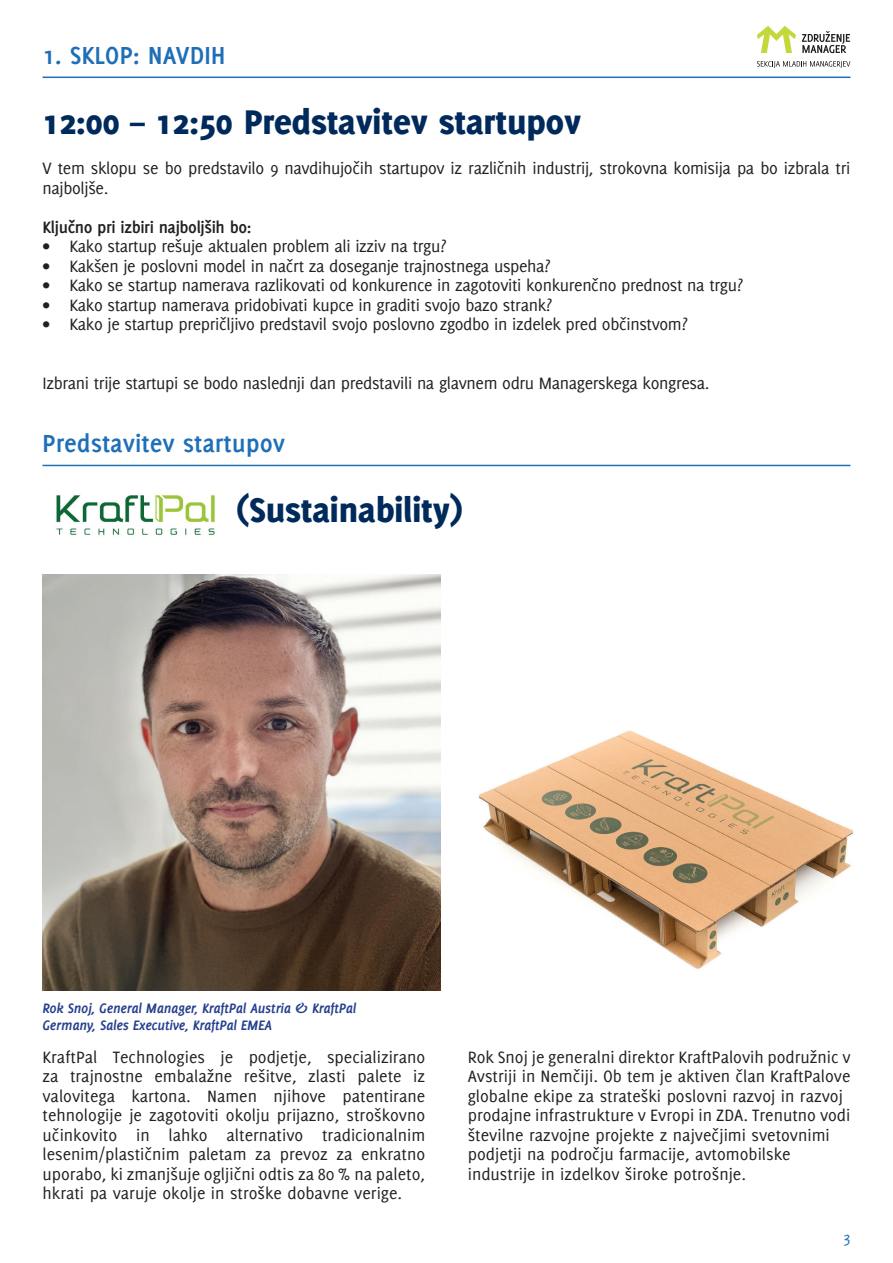
<style>
.page{position:relative;width:893px;height:1263px;background:#fff}
.page>*{position:absolute;margin:0;border:0;box-sizing:border-box;transform-origin:0 0}
.t1{font:800 37.5px "Delicious CE";color:#002a5b}
.t2{font:700 27px "Delicious CE";color:#1f6fb8}
.t3{font:18px/19.5px "Delicious CE";letter-spacing:-.02em;color:#231f20}
.t4{font:18px/19.5px "Delicious CE";color:#231f20}
.t5{font:700 18px "Delicious CE";letter-spacing:-.02em;color:#231f20}
.t6{font:16.5px "Delicious CE";color:#1f6fb8}
.t7{font:italic 700 15px/16.5px "Delicious CE";letter-spacing:-.02em;color:#253f8e}
</style>
<div class="page">
<svg style="left:757px;top:61px;width:93px;height:7px"></svg>
<svg style="left:757px;top:26px;width:39px;height:27px"></svg>
<svg style="left:802px;top:31px;width:48px;height:22px"></svg>
<hr style="left:43px;top:77px;width:807px;height:1px;background:#1f6fb8">
<hr style="left:43px;top:465px;width:807px;height:1px;background:#1f6fb8">
<img style="left:56px;top:495px;width:159px;height:40px">
<img style="left:43px;top:574px;width:398px;height:417px">
<img style="left:478px;top:730px;width:376px;height:240px">
<h2 class="t2" style="left:43px;top:38px;width:185px">1. SKLOP: NAVDIH</h2>
<h1 class="t1" style="left:43px;top:98px;width:540px">12:00 – 12:50 Predstavitev startupov</h1>
<p class="t3" style="left:43px;top:158px;width:809px">V tem sklopu se bo predstavilo 9 navdihujočih startupov iz različnih industrij, strokovna komisija pa bo izbrala tri najboljše.</p>
<p class="t5" style="left:43px;top:215px;width:210px">Ključno pri izbiri najboljših bo:</p>
<p class="t3" style="left:43px;top:236px;width:405px">• Kako startup rešuje aktualen problem ali izziv na trgu?</p>
<p class="t3" style="left:43px;top:256px;width:510px">• Kakšen je poslovni model in načrt za doseganje trajnostnega uspeha?</p>
<p class="t3" style="left:43px;top:275px;width:702px">• Kako se startup namerava razlikovati od konkurence in zagotoviti konkurenčno prednost na trgu?</p>
<p class="t3" style="left:43px;top:295px;width:511px">• Kako startup namerava pridobivati kupce in graditi svojo bazo strank?</p>
<p class="t3" style="left:43px;top:314px;width:647px">• Kako je startup prepričljivo predstavil svojo poslovno zgodbo in izdelek pred občinstvom?</p>
<p class="t3" style="left:43px;top:373px;width:668px">Izbrani trije startupi se bodo naslednji dan predstavili na glavnem odru Managerskega kongresa.</p>
<h2 class="t2" style="left:43px;top:426px;width:244px">Predstavitev startupov</h2>
<h1 class="t1" style="left:237px;top:487px;width:227px">(Sustainability)</h1>
<p class="t7" style="left:43px;top:999px;width:315px">Rok Snoj, General Manager, KraftPal Austria &amp; KraftPal<br>Germany, Sales Executive, KraftPal EMEA</p>
<p class="t3" style="left:43px;top:1047px;width:384px;text-align:justify">KraftPal Technologies je podjetje, specializirano za trajnostne embalažne rešitve, zlasti palete iz valovitega kartona. Namen njihove patentirane tehnologije je zagotoviti okolju prijazno, stroškovno učinkovito in lahko alternativo tradicionalnim lesenim/plastičnim paletam za prevoz za enkratno uporabo, ki zmanjšuje ogljični odtis za 80 % na paleto, hkrati pa varuje okolje in stroške dobavne verige.</p>
<p class="t4" style="left:468px;top:1047px;width:384px">Rok Snoj je generalni direktor KraftPalovih podružnic v Avstriji in Nemčiji. Ob tem je aktiven član KraftPalove globalne ekipe za strateški poslovni razvoj in razvoj prodajne infrastrukture v Evropi in ZDA. Trenutno vodi številne razvojne projekte z največjimi svetovnimi podjetji na področju farmacije, avtomobilske industrije in izdelkov široke potrošnje.</p>
<p class="t6" style="left:843px;top:1228px;width:9px">3</p>
</div>
